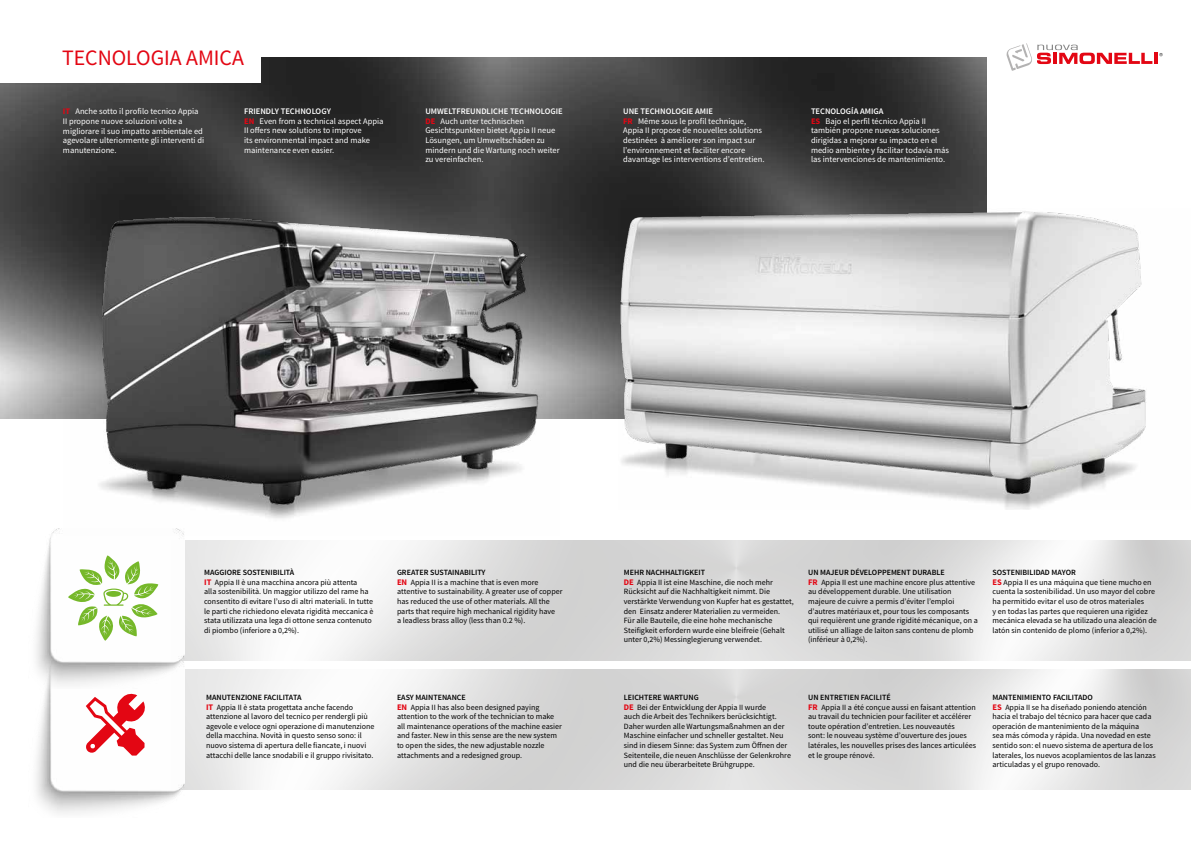
<style>
.page{position:relative;width:1191px;height:842px;background:#fff}
.page>*{position:absolute;margin:0;border:0;box-sizing:border-box;transform-origin:0 0}
.t1{font:22px "Source Sans Pro";color:#e30613}
.t2{font:8.5px/9.6px "Source Sans Pro";color:#fff}
.t3{font:600 8.5px "Source Sans Pro";color:#fff}
.t4{font:8px/9.6px "Source Sans Pro";color:#000}
.s1{font-weight:700;color:#e30613}
.s2{font-weight:600}
.s3{font-weight:700;font-size:8.5px;color:#e30613}
</style>
<div class="page">
<img style="left:36px;top:688px;width:149px;height:126px">
<img style="left:36px;top:528px;width:149px;height:160px">
<svg style="left:68px;top:555px;width:90px;height:86px"></svg>
<img style="left:0;top:57px;width:986px;height:361px">
<div style="left:0;top:29px;width:261px;height:54px;background:#fff"></div>
<img style="left:618px;top:208px;width:528px;height:301px">
<img style="left:64px;top:194px;width:496px;height:341px">
<svg style="left:1006px;top:43px;width:156px;height:28px"></svg>
<svg style="left:85px;top:693px;width:61px;height:62px"></svg>
<h1 class="t1" style="left:62px;top:45px;width:183px">TECNOLOGIA AMICA</h1>
<p class="t2" style="left:63px;top:107px;width:143px"><span class="s1">IT</span> Anche sotto il profilo tecnico Appia II propone nuove soluzioni volte a migliorare il suo impatto ambientale ed agevolare ulteriormente gli interventi di manutenzione.</p>
<p class="t3" style="left:244px;top:106px;width:18px">FRIENDLY</p>
<p class="t2" style="left:244px;top:107px;width:141px;text-indent:37px"><span class="s2">TECHNOLOGY<br></span><span class="s1">EN</span> Even from a technical aspect Appia<br>II offers new solutions to improve<br>its environmental impact and make maintenance even easier.</p>
<p class="t3" style="left:425px;top:106px;width:25px">UMWELTFREUNDL</p>
<p class="t3" style="left:491px;top:106px;width:9px">ICHE</p>
<p class="t3" style="left:510px;top:106px;width:7px">TECHNOLOG</p>
<p class="t3" style="left:556px;top:106px;width:7px">IE</p>
<p class="t2" style="left:425px;top:116px;width:136px"><span class="s1">DE</span> Auch unter technischen<br>Gesichtspunkten bietet Appia II neue<br>Lösungen, um Umweltschäden zu mindern und die Wartung noch weiter zu vereinfachen.</p>
<p class="t2" style="left:623px;top:107px;width:143px;text-indent:63px"><span class="s2">IE AMIE<br></span><span class="s1">FR</span> Même sous le profil technique, Appia II propose de nouvelles solutions destinées à améliorer son impact sur l’environnement et faciliter encore davantage les interventions d’entretien.</p>
<p class="t3" style="left:811px;top:106px;width:6px">TECNOLOGÍ</p>
<p class="t2" style="left:811px;top:107px;width:140px;text-indent:43px"><span class="s2">A AMIGA<br></span><span class="s1">ES</span> Bajo el perfil técnico Appia II también propone nuevas soluciones dirigidas a mejorar su impacto en el medio ambiente y facilitar todavía más las intervenciones de mantenimiento.</p>
<p class="t3" style="left:623px;top:106px;width:6px">UNE</p>
<p class="t3" style="left:640px;top:106px;width:7px">TECHNOLOG</p>
<p class="t4" style="left:204px;top:568px;width:171px"><span class="s2">MAGGIORE SOSTENIBI LITÀ<br></span><span class="s3">IT</span> Appia II è una macchina ancora più attenta<br>alla sostenibilità. Un maggior utilizzo del rame ha consentito di evitare l’uso di altri materiali. In tutte le parti che richiedono elevata rigidità meccanica è stata utilizzata una lega di ottone senza contenuto di piombo (inferiore a 0,2%).</p>
<p class="t4" style="left:397px;top:568px;width:167px"><span class="s2">GREATER SUSTAI NABI LITY<br></span><span class="s3">EN</span> Appia II is a machine that is even more attentive to sustainability. A greater use of copper has reduced the use of other materials. All the parts that require high mechanical rigidity have<br>a leadless brass alloy (less than 0.2 %).</p>
<p class="t4" style="left:206px;top:693px;width:170px"><span class="s2">MANUTENZIONE FACI LITATA<br></span><span class="s3">IT</span> Appia II è stata progettata anche facendo attenzione al lavoro del tecnico per rendergli più agevole e veloce ogni operazione di manutenzione della macchina. Novità in questo senso sono: il nuovo sistema di apertura delle fiancate, i nuovi attacchi delle lance snodabili e il gruppo rivisitato.</p>
<p class="t4" style="left:397px;top:693px;width:166px"><span class="s2">EASY MAI NTENANCE<br></span><span class="s3">EN</span> Appia II has also been designed paying attention to the work of the technician to make all maintenance operations of the machine easier and faster. New in this sense are the new system to open the sides, the new adjustable nozzle attachments and a redesigned group.</p>
<p class="t4" style="left:624px;top:568px;width:172px"><span class="s2">M EHR NACHHALTIGKEIT<br></span><span class="s3">DE</span> Appia II ist eine Maschine, die noch mehr Rücksicht auf die Nachhaltigkeit nimmt. Die verstärkte Verwendung von Kupfer hat es gestattet, den Einsatz anderer Materialien zu vermeiden.<br>Für alle Bauteile, die eine hohe mechanische Steifigkeit erfordern wurde eine bleifreie (Gehalt unter 0,2%) Messinglegierung verwendet.</p>
<p class="t4" style="left:808px;top:568px;width:171px"><span class="s2">U N MAJEUR DÉVELOPPEMENT DURABLE<br></span><span class="s3">FR</span> Appia II est une machine encore plus attentive au développement durable. Une utilisation majeure de cuivre a permis d’éviter l’emploi d’autres matériaux et, pour tous les composants qui requièrent une grande rigidité mécanique, on a utilisé un alliage de laiton sans contenu de plomb (inférieur à 0,2%).</p>
<p class="t4" style="left:992px;top:568px;width:166px"><span class="s2">SOSTENIBI LI DAD MAYOR<br></span><span class="s3">ES</span> Appia II es una máquina que tiene mucho en cuenta la sostenibilidad. Un uso mayor del cobre ha permitido evitar el uso de otros materiales<br>y en todas las partes que requieren una rigidez mecánica elevada se ha utilizado una aleación de latón sin contenido de plomo (inferior a 0,2%).</p>
<p class="t4" style="left:624px;top:693px;width:169px"><span class="s2">LEICHTERE WARTUNG<br></span><span class="s3">DE</span> Bei der Entwicklung der Appia II wurde<br>auch die Arbeit des Technikers berücksichtigt.<br>Daher wurden alle Wartungsmaßnahmen an der Maschine einfacher und schneller gestaltet. Neu sind in diesem Sinne: das System zum Öffnen der Seitenteile, die neuen Anschlüsse der Gelenkrohre und die neu überarbeitete Brühgruppe.</p>
<p class="t4" style="left:808px;top:693px;width:170px"><span class="s2">U N ENTRETI EN FACI LITÉ<br></span><span class="s3">FR</span> Appia II a été conçue aussi en faisant attention au travail du technicien pour faciliter et accélérer toute opération d’entretien. Les nouveautés<br>sont: le nouveau système d’ouverture des joues latérales, les nouvelles prises des lances articulées et le groupe rénové.</p>
<p class="t4" style="left:992px;top:693px;width:165px"><span class="s2">MANTENI MI ENTO FACI LITADO<br></span><span class="s3">ES</span> Appia II se ha diseñado poniendo atención hacia el trabajo del técnico para hacer que cada operación de mantenimiento de la máquina<br>sea más cómoda y rápida. Una novedad en este sentido son: el nuevo sistema de apertura de los laterales, los nuevos acoplamientos de las lanzas articuladas y el grupo renovado.</p>
</div>
